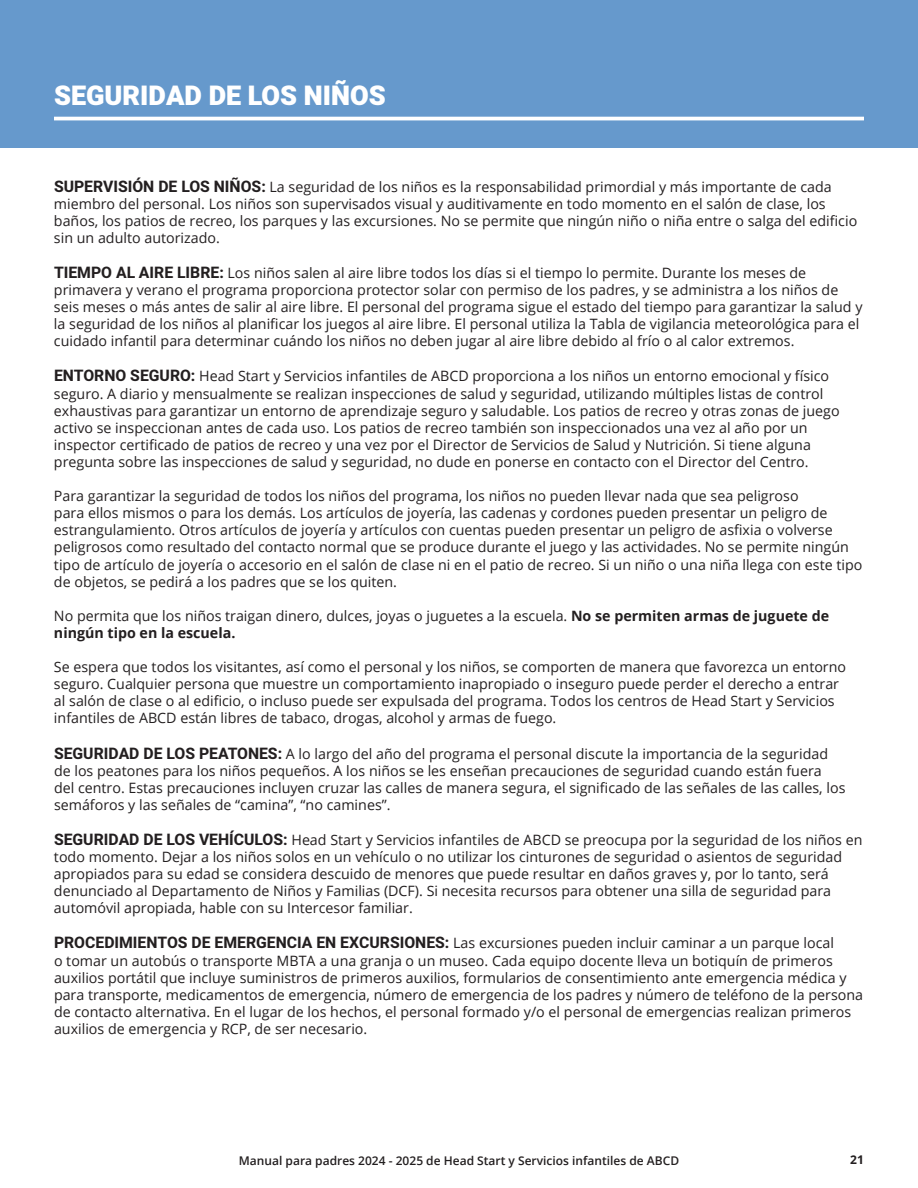
<style>
.page{position:relative;width:918px;height:1188px;background:#fff}
.page>*{position:absolute;margin:0;border:0;box-sizing:border-box;transform-origin:0 0}
.t1{font:900 27px "Heebo";color:#fff}
.t2{font:14.25px/17.1px "Open Sans";color:#231f20}
.t3{font:600 12px "Open Sans";color:#231f20}
.t4{font:700 12px "Open Sans";color:#231f20}
.s1{font-family:"Heebo";font-weight:700;font-size:15.75px}
.s2{font-weight:700}
</style>
<div class="page">
<div style="left:0;top:0;width:918px;height:147px;background:#69c"></div>
<hr style="left:54px;top:117px;width:810px;height:3px;background:#fff">
<p class="t1" style="left:54px;top:77px;width:333px">SEGURIDAD DE LOS NIÑOS</p>
<p class="t2" style="left:54px;top:177px;width:805px"><span class="s1">SUPERVISIÓN DE LOS NIÑOS:</span> La seguridad de los niños es la responsabilidad primordial y más importante de cada miembro del personal. Los niños son supervisados visual y auditivamente en todo momento en el salón de clase, los baños, los patios de recreo, los parques y las excursiones. No se permite que ningún niño o niña entre o salga del edificio sin un adulto autorizado.</p>
<p class="t2" style="left:54px;top:264px;width:810px"><span class="s1">TIEMPO AL AIRE LIBRE:</span> Los niños salen al aire libre todos los días si el tiempo lo permite. Durante los meses de primavera y verano el programa proporciona protector solar con permiso de los padres, y se administra a los niños de seis meses o más antes de salir al aire libre. El personal del programa sigue el estado del tiempo para garantizar la salud y la seguridad de los niños al planificar los juegos al aire libre. El personal utiliza la Tabla de vigilancia meteorológica para el cuidado infantil para determinar cuándo los niños no deben jugar al aire libre debido al frío o al calor extremos.</p>
<p class="t2" style="left:54px;top:367px;width:787px"><span class="s1">ENTORNO SEGURO:</span> Head Start y Servicios infantiles de ABCD proporciona a los niños un entorno emocional y físico seguro. A diario y mensualmente se realizan inspecciones de salud y seguridad, utilizando múltiples listas de control exhaustivas para garantizar un entorno de aprendizaje seguro y saludable. Los patios de recreo y otras zonas de juego activo se inspeccionan antes de cada uso. Los patios de recreo también son inspeccionados una vez al año por un inspector certificado de patios de recreo y una vez por el Director de Servicios de Salud y Nutrición. Si tiene alguna pregunta sobre las inspecciones de salud y seguridad, no dude en ponerse en contacto con el Director del Centro.</p>
<p class="t2" style="left:54px;top:487px;width:810px">Para garantizar la seguridad de todos los niños del programa, los niños no pueden llevar nada que sea peligroso<br>para ellos mismos o para los demás. Los artículos de joyería, las cadenas y cordones pueden presentar un peligro de estrangulamiento. Otros artículos de joyería y artículos con cuentas pueden presentar un peligro de asfixia o volverse peligrosos como resultado del contacto normal que se produce durante el juego y las actividades. No se permite ningún tipo de artículo de joyería o accesorio en el salón de clase ni en el patio de recreo. Si un niño o una niña llega con este tipo de objetos, se pedirá a los padres que se los quiten.</p>
<p class="t2" style="left:54px;top:607px;width:777px">No permita que los niños traigan dinero, dulces, joyas o juguetes a la escuela. <span class="s2">No se permiten armas de juguete de ningún tipo en la escuela.</span></p>
<p class="t2" style="left:54px;top:658px;width:794px">Se espera que todos los visitantes, así como el personal y los niños, se comporten de manera que favorezca un entorno seguro. Cualquier persona que muestre un comportamiento inapropiado o inseguro puede perder el derecho a entrar al salón de clase o al edificio, o incluso puede ser expulsada del programa. Todos los centros de Head Start y Servicios infantiles de ABCD están libres de tabaco, drogas, alcohol y armas de fuego.</p>
<p class="t2" style="left:54px;top:744px;width:793px"><span class="s1">SEGURIDAD DE LOS PEATONES:</span> A lo largo del año del programa el personal discute la importancia de la seguridad de los peatones para los niños pequeños. A los niños se les enseñan precauciones de seguridad cuando están fuera del centro. Estas precauciones incluyen cruzar las calles de manera segura, el significado de las señales de las calles, los semáforos y las señales de “camina”, “no camines”.</p>
<p class="t2" style="left:54px;top:831px;width:810px"><span class="s1">SEGURIDAD DE LOS VEHÍCULOS:</span> Head Start y Servicios infantiles de ABCD se preocupa por la seguridad de los niños en todo momento. Dejar a los niños solos en un vehículo o no utilizar los cinturones de seguridad o asientos de seguridad apropiados para su edad se considera descuido de menores que puede resultar en daños graves y, por lo tanto, será denunciado al Departamento de Niños y Familias (DCF). Si necesita recursos para obtener una silla de seguridad para automóvil apropiada, hable con su Intercesor familiar.</p>
<p class="t2" style="left:54px;top:934px;width:811px"><span class="s1">PROCEDIMIENTOS DE EMERGENCIA EN EXCURSIONES:</span> Las excursiones pueden incluir caminar a un parque local<br>o tomar un autobús o transporte MBTA a una granja o un museo. Cada equipo docente lleva un botiquín de primeros auxilios portátil que incluye suministros de primeros auxilios, formularios de consentimiento ante emergencia médica y para transporte, medicamentos de emergencia, número de emergencia de los padres y número de teléfono de la persona de contacto alternativa. En el lugar de los hechos, el personal formado y/o el personal de emergencias realizan primeros auxilios de emergencia y RCP, de ser necesario.</p>
<p class="t3" style="left:239px;top:1152px;width:442px">Manual para padres 2024 - 2025 de Head Start y Servicios infantiles de ABCD</p>
<p class="t4" style="left:850px;top:1151px;width:15px">21</p>
</div>
